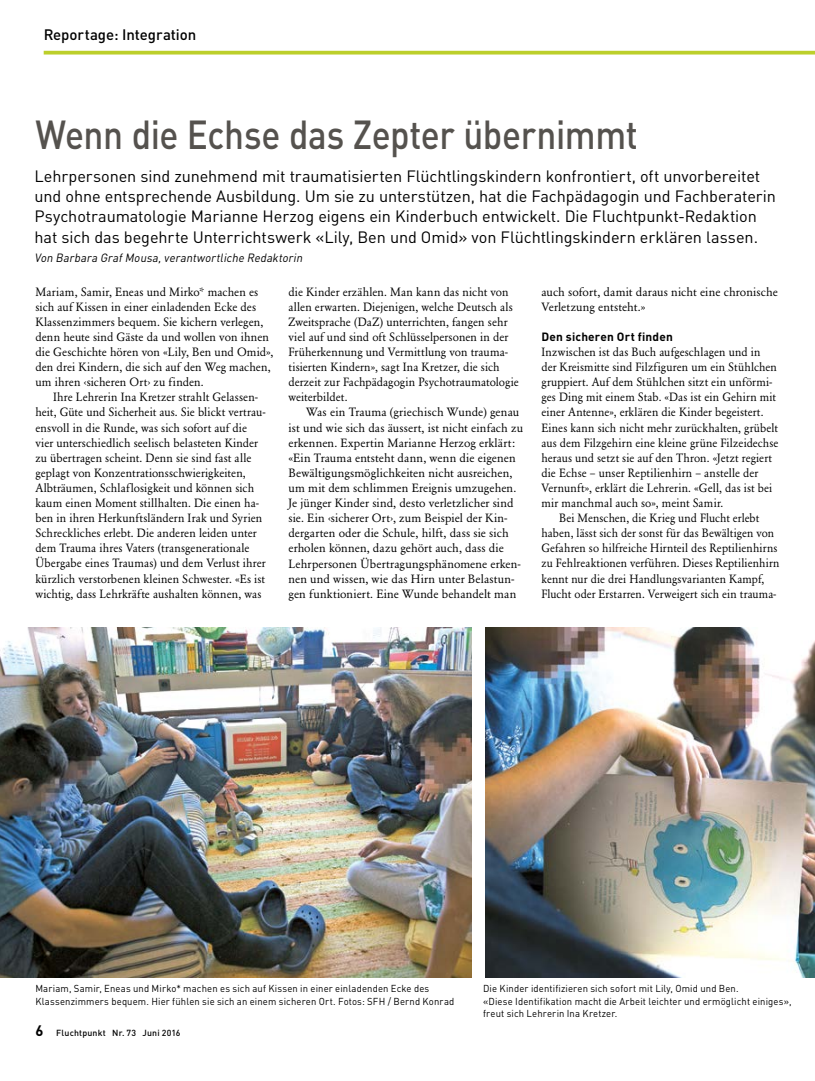
<style>
.page{position:relative;width:815px;height:1081px;background:#fff}
.page>*{position:absolute;margin:0;border:0;box-sizing:border-box;transform-origin:0 0}
.t1{font:500 40px "DIN";letter-spacing:-.01em;color:#55524e;scale:.88 1}
.t2{font:16.25px/20.4px "DIN";letter-spacing:-.005em;color:#000}
.t3{font:500 15px "DIN";letter-spacing:-.005em;color:#000}
.t4{font:11.88px/15.1px "Garamond BE";letter-spacing:.01em;color:#000}
.t5{font:11.88px "Garamond BE";letter-spacing:.01em;color:#000;scale:.96 1}
.t6{font:11.88px "Garamond BE";letter-spacing:.01em;color:#000;scale:.95 1}
.t7{font:italic 11.88px "DIN";color:#000;scale:.94 1}
.t8{font:700 11.88px "DIN";letter-spacing:.015em;color:#000}
.t9{font:10px/12.5px "DIN";letter-spacing:.015em;color:#000;scale:.95 1}
.t10{font:500 8.75px "DIN";letter-spacing:.02em;color:#000}
.s1{font-weight:700;font-size:15px}
</style>
<div class="page">
<svg style="left:44px;top:51px;width:771px;height:4px;background:#c3d443"></svg>
<img style="left:485px;top:628px;width:330px;height:349px">
<img style="left:0;top:628px;width:471px;height:349px">
<p class="t3" style="left:44px;top:25px;width:154px">Reportage: Integration</p>
<h1 class="t1" style="left:35px;top:109px;width:686px">Wenn die Echse das Zepter übernimmt</h1>
<p class="t2" style="left:35px;top:165px;width:743px">Lehrpersonen sind zunehmend mit traumatisierten Flüchtlingskindern konfrontiert, oft unvorbereitet und ohne entsprechende Ausbildung. Um sie zu unterstützen, hat die Fachpädagogin und Fachberaterin Psychotraumatologie Marianne Herzog eigens ein Kinderbuch entwickelt. Die Fluchtpunkt-Redaktion hat sich das begehrte Unterrichtswerk «Lily, Ben und Omid» von Flüchtlingskindern erklären lassen.</p>
<p class="t7" style="left:35px;top:250px;width:289px">Von Barbara GrafMousa,verantwortliche Redaktorin</p>
<p class="t4" style="left:35px;top:284px;width:240px">Mariam, Samir, Eneas und Mirko* machen es sich auf Kissen in einer einladenden Ecke des Klassenzimmers bequem. Sie kichern verlegen, denn heute sind Gäste da und wollen von ihnen die Geschichte hören von «Lily, Ben und Omid», den drei Kindern, die sich auf den Weg machen, um ihren ‹sicheren Ort› zu finden.</p>
<p class="t4" style="left:35px;top:390px;width:232px;text-indent:18px">Ihre Lehrerin Ina Kretzer strahlt Gelassen&shy;heit, Güte und Sicherheit aus. Sie blickt vertrau&shy;ensvoll in die Runde, was sich sofort auf die vier unterschiedlich seelisch belasteten Kinder zu übertragen scheint. Denn sie sind fast alle geplagt von Konzentrationsschwierigkeiten, Albträumen, Schlaflosigkeit und können sich kaum einen Moment stillhalten. Die einen ha&shy;ben in ihren Herkunftsländern Irak und Syrien Schreckliches erlebt. Die anderen leiden unter dem Trauma ihres Vaters (transgenerationale Übergabe eines Traumas) und dem Verlust ihrer kürzlich verstorbenen kleinen Schwester. «Es ist wichtig, dass Lehrkräfte aushalten können, was</p>
<p class="t4" style="left:288px;top:284px;width:232px">die Kinder erzählen. Man kann das nicht von allen erwarten. Diejenigen, welche Deutsch als Zweitsprache (DaZ) unterrichten, fangen sehr viel auf und sind oft Schlüsselpersonen in der Früherkennung und Vermittlung von trauma&shy;tisierten Kindern», sagt Ina Kretzer, die sich derzeit zur Fachpädagogin Psychotraumatologie weiterbildet.</p>
<p class="t4" style="left:288px;top:405px;width:236px;text-indent:18px">Was ein Trauma (griechisch Wunde) genau ist und wie sich das äussert, ist nicht einfach zu erkennen. Expertin Marianne Herzog erklärt: «Ein Trauma entsteht dann, wenn die eigenen Bewältigungsmöglichkeiten nicht ausreichen, um mit dem schlimmen Ereignis umzugehen.<br>Je jünger Kinder sind, desto verletzlicher sind sie. Ein ‹sicherer Ort›, zum Beispiel der Kin&shy;dergarten oder die Schule, hilft, dass sie sich erholen können, dazu gehört auch, dass die Lehrpersonen Übertragungsphänomene erken&shy;nen und wissen, wie das Hirn unter Belastun&shy;gen funktioniert. Eine Wunde behandelt man</p>
<p class="t4" style="left:541px;top:284px;width:238px">auch sofort, damit daraus nicht eine chronische<br>Verletzung entsteht.»</p>
<p class="t8" style="left:541px;top:329px;width:133px">Den sicheren Ort finden</p>
<p class="t5" style="left:541px;top:345px;width:230px">Inzwischen ist das Buch aufgeschlagen und in</p>
<p class="t5" style="left:541px;top:360px;width:247px">der Kreismitte sind Filzfiguren um ein Stühlchen</p>
<p class="t5" style="left:541px;top:375px;width:242px">gruppiert. Auf dem Stühlchen sitzt ein unförmi-</p>
<p class="t5" style="left:541px;top:390px;width:246px">ges Ding mit einem Stab. «Das ist ein Gehirn mit</p>
<p class="t5" style="left:541px;top:405px;width:233px">einer Antenne», erklären die Kinder begeistert.</p>
<p class="t5" style="left:541px;top:420px;width:248px">Eines kann sich nicht mehr zurückhalten, grübelt</p>
<p class="t5" style="left:541px;top:436px;width:248px">aus dem Filzgehirn eine kleine grüne Filzeidechse</p>
<p class="t5" style="left:541px;top:451px;width:242px">heraus und setzt sie auf den Thron. «Jetzt regiert</p>
<p class="t5" style="left:541px;top:466px;width:227px">die Echse – unser Reptilienhirn – anstelle der</p>
<p class="t5" style="left:541px;top:481px;width:242px">Vernunft», erklärt die Lehrerin. «Gell, das ist bei</p>
<p class="t5" style="left:541px;top:496px;width:191px">mir manchmal auch so», meint Samir.</p>
<p class="t6" style="left:559px;top:511px;width:212px">Bei Menschen, die Krieg und Flucht erlebt</p>
<p class="t6" style="left:542px;top:526px;width:247px">haben, lässt sich der sonst für das Bewältigen von</p>
<p class="t6" style="left:542px;top:541px;width:250px">Gefahren so hilfreiche Hirnteil des Reptilienhirns</p>
<p class="t6" style="left:542px;top:556px;width:252px">zu Fehlreaktionen verführen. Dieses Reptilienhirn</p>
<p class="t6" style="left:542px;top:571px;width:236px">kennt nur die drei Handlungsvarianten Kampf,</p>
<p class="t6" style="left:542px;top:587px;width:249px">Flucht oder Erstarren. Verweigert sich ein trauma-</p>
<p class="t9" style="left:35px;top:982px;width:442px;line-height:13.1px">Mariam, Samir, Eneas und Mirko* machen es sich auf Kissen in einer einladenden Ecke des<br>Klassenzimmers bequem. Hier fühlen sie sich an einem sicheren Ort. Fotos: SFH / Bernd Konrad</p>
<p class="t9" style="left:483px;top:982px;width:326px">Die Kinder identifizieren sich sofort mit Lily, Omid und Ben.<br>«Diese Identifikation macht die Arbeit leichter und ermöglicht einiges», freut sich Lehrerin Ina Kretzer.</p>
<p class="t10" style="left:35px;top:1027px;width:147px"><span class="s1">6</span> Fluchtpunkt Nr. 73 Juni 2016</p>
</div>
